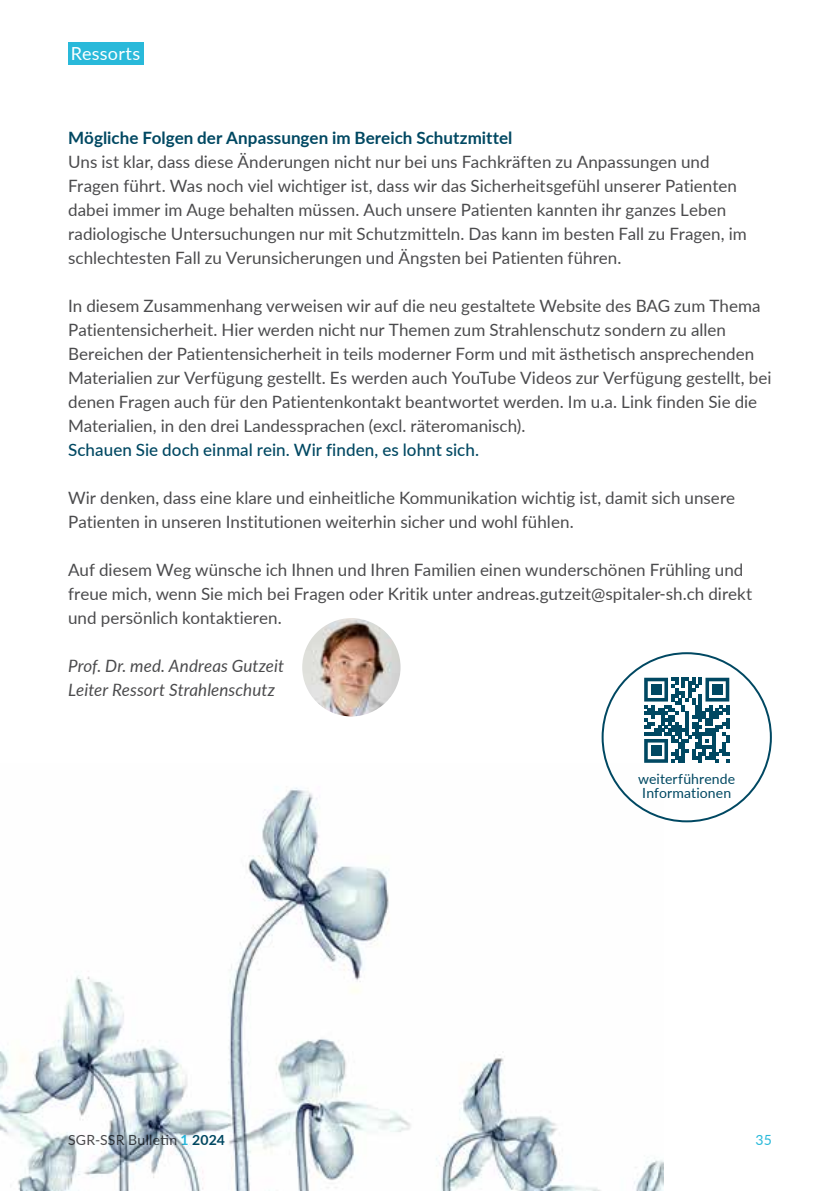
<style>
.page{position:relative;width:840px;height:1191px;background:#fff}
.page>*{position:absolute;margin:0;border:0;box-sizing:border-box;transform-origin:0 0}
.t1{font:18px "Lato";letter-spacing:.01em;color:#fff}
.t2{font:17px/24px "Lato";color:#4b4b4d}
.t3{font:italic 17px/24px "Lato";letter-spacing:.005em;color:#4b4b4d}
.t4{font:700 17px "Lato";color:#004862}
.t5{font:500 17px "Lato";letter-spacing:.005em;color:#004862}
.t6{font:14px/14px "Lato";letter-spacing:.01em;color:#004862;text-align:center}
.t7{font:14px "Lato";letter-spacing:.02em;color:#4b4b4d}
.t8{font:14px "Lato";color:#29b9da}
.s1{font-weight:700;color:#29b9da}
.s2{font-weight:700;color:#004862}
</style>
<div class="page">
<div style="left:68px;top:43px;width:76px;height:22px;background:#29b9da"></div>
<img style="left:302px;top:618px;width:98px;height:98px;border-radius:49px">
<img style="left:0;top:763px;width:663px;height:428px">
<svg style="left:644px;top:677px;width:85px;height:86px"></svg>
<div style="left:650px;top:684px;width:10px;height:10px;background:#004862"></div>
<div style="left:711px;top:684px;width:11px;height:10px;background:#004862"></div>
<div style="left:650px;top:746px;width:10px;height:10px;background:#004862"></div>
<p class="t1" style="left:71px;top:40px;width:71px">Ressorts</p>
<p class="t4" style="left:68px;top:125px;width:445px">Mögliche Folgen der Anpassungen im Bereich Schutzmittel</p>
<p class="t2" style="left:68px;top:149px;width:680px">Uns ist klar, dass diese Änderungen nicht nur bei uns Fachkräften zu Anpassungen und Fragen führt. Was noch viel wichtiger ist, dass wir das Sicherheitsgefühl unserer Patienten dabei immer im Auge behalten müssen. Auch unsere Patienten kannten ihr ganzes Leben radiologische Untersuchungen nur mit Schutzmitteln. Das kann im besten Fall zu Fragen, im schlechtesten Fall zu Verunsicherungen und Ängsten bei Patienten führen.</p>
<p class="t2" style="left:68px;top:293px;width:704px">In diesem Zusammenhang verweisen wir auf die neu gestaltete Website des BAG zum Thema Patientensicherheit. Hier werden nicht nur Themen zum Strahlenschutz sondern zu allen Bereichen der Patientensicherheit in teils moderner Form und mit ästhetisch ansprechenden Materialien zur Verfügung gestellt. Es werden auch YouTube Videos zur Verfügung gestellt, bei denen Fragen auch für den Patientenkontakt beantwortet werden. Im u.a. Link finden Sie die Materialien, in den drei Landessprachen (excl. räteromanisch).</p>
<p class="t5" style="left:68px;top:438px;width:412px">Schauen Sie doch einmal rein. Wir finden, es lohnt sich.</p>
<p class="t2" style="left:68px;top:485px;width:668px">Wir denken, dass eine klare und einheitliche Kommunikation wichtig ist, damit sich unsere<br>Patienten in unseren Institutionen weiterhin sicher und wohl fühlen.</p>
<p class="t2" style="left:68px;top:557px;width:685px">Auf diesem Weg wünsche ich Ihnen und Ihren Familien einen wunderschönen Frühling und freue mich, wenn Sie mich bei Fragen oder Kritik unter andreas.gutzeit@spitaler-sh.ch direkt und persönlich kontaktieren.</p>
<p class="t3" style="left:68px;top:653px;width:217px">Prof. Dr. med. Andreas Gutzeit<br>Leiter Ressort Strahlenschutz</p>
<p class="t6" style="left:637px;top:771px;width:99px">weiterführende<br>Informationen</p>
<p class="t7" style="left:68px;top:1129px;width:158px">SGR-SSR Bulletin <span class="s1">1</span> <span class="s2">2024</span></p>
<p class="t8" style="left:755px;top:1129px;width:18px">35</p>
</div>
